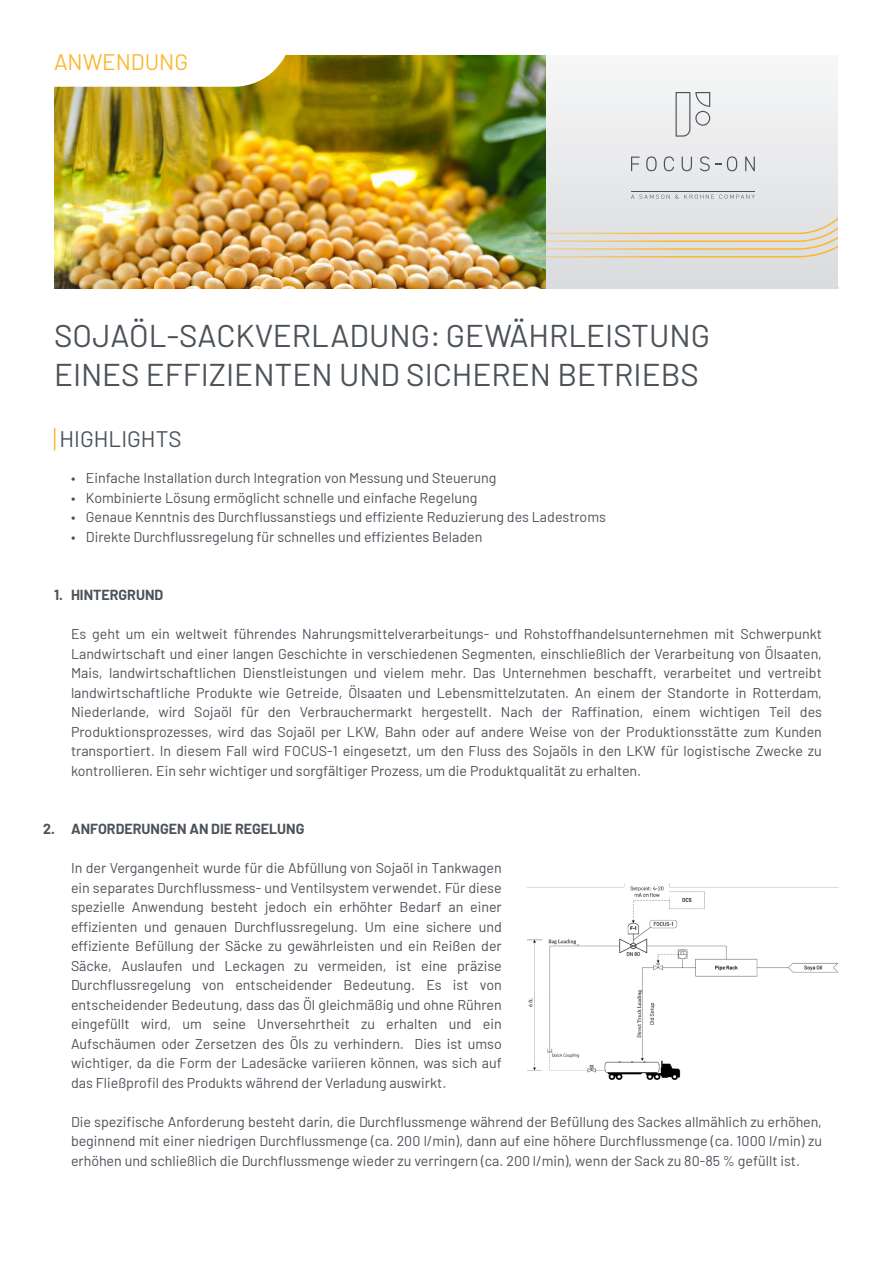
<style>
.page{position:relative;width:893px;height:1263px;background:#fff}
.page>*{position:absolute;margin:0;border:0;box-sizing:border-box;transform-origin:0 0}
.t1{font:31.5px/39px "Barlow";color:#4b5259}
.Highlights{font:22.5px "Barlow";color:#4b5259}
.Meta_Title{font:22.5px "Barlow";color:#fcb731}
.Floating_Text{font:14.25px/19.5px "Barlow";color:#4b5259;text-align:justify}
.Subline{font:700 14.25px "Barlow";color:#4b5259}
</style>
<div class="page">
<img style="left:54px;top:55px;width:493px;height:233px">
<div style="left:547px;top:54px;width:292px;height:234px;background:#dcdddf"></div>
<img style="left:327px;top:54px;width:304px;height:204px">
<svg style="left:631px;top:54px;width:207px;height:204px"></svg>
<svg style="left:54px;top:55px;width:238px;height:32px"></svg>
<svg style="left:54px;top:428px;width:1px;height:22px"></svg>
<img style="left:527px;top:884px;width:312px;height:196px">
<div style="left:838px;top:51px;width:55px;height:236px;background:#fff"></div>
<p class="Meta_Title" style="left:54px;top:45px;width:136px">ANWENDUNG</p>
<p class="t1" style="left:54px;top:313px;width:658px">SOJAÖL-SACKVERLADUNG: GEWÄHRLEISTUNG<br>EINES EFFIZIENTEN UND SICHEREN BETRIEBS</p>
<p class="Highlights" style="left:60px;top:423px;width:124px">HIGHLIGHTS</p>
<p class="Floating_Text" style="left:71px;top:467px;width:427px">• Einfache Installation durch Integration von Messung und Steuerung</p>
<p class="Floating_Text" style="left:71px;top:487px;width:408px">• Kombinierte Lösung ermöglicht schnelle und einfache Regelung</p>
<p class="Floating_Text" style="left:71px;top:506px;width:536px">• Genaue Kenntnis des Durchflussanstiegs und effiziente Reduzierung des Ladestroms</p>
<p class="Floating_Text" style="left:71px;top:526px;width:413px">• Direkte Durchflussregelung für schnelles und effizientes Beladen</p>
<p class="Subline" style="left:54px;top:584px;width:111px">1. HINTERGRUND</p>
<p class="Floating_Text" style="left:71px;top:623px;width:752px">Es geht um ein weltweit führendes Nahrungsmittelverarbeitungs- und Rohstoffhandelsunternehmen mit Schwerpunkt Landwirtschaft und einer langen Geschichte in verschiedenen Segmenten, einschließlich der Verarbeitung von Ölsaaten, Mais, landwirtschaftlichen Dienstleistungen und vielem mehr. Das Unternehmen beschafft, verarbeitet und vertreibt landwirtschaftliche Produkte wie Getreide, Ölsaaten und Lebensmittelzutaten. An einem der Standorte in Rotterdam, Niederlande, wird Sojaöl für den Verbrauchermarkt hergestellt. Nach der Raffination, einem wichtigen Teil des Produktionsprozesses, wird das Sojaöl per LKW, Bahn oder auf andere Weise von der Produktionsstätte zum Kunden transportiert. In diesem Fall wird FOCUS-1 eingesetzt, um den Fluss des Sojaöls in den LKW für logistische Zwecke zu kontrollieren. Ein sehr wichtiger und sorgfältiger Prozess, um die Produktqualität zu erhalten.</p>
<p class="Subline" style="left:43px;top:818px;width:13px">2.</p>
<p class="Subline" style="left:71px;top:818px;width:235px">ANFORDERUNGEN AN DIE REGELUNG</p>
<p class="Floating_Text" style="left:71px;top:857px;width:432px">In der Vergangenheit wurde für die Abfüllung von Sojaöl in Tankwagen ein separates Durchflussmess- und Ventilsystem verwendet. Für diese spezielle Anwendung besteht jedoch ein erhöhter Bedarf an einer effizienten und genauen Durchflussregelung. Um eine sichere und effiziente Befüllung der Säcke zu gewährleisten und ein Reißen der Säcke, Auslaufen und Leckagen zu vermeiden, ist eine präzise Durchflussregelung von entscheidender Bedeutung. Es ist von entscheidender Bedeutung, dass das Öl gleichmäßig und ohne Rühren eingefüllt wird, um seine Unversehrtheit zu erhalten und ein Aufschäumen oder Zersetzen des Öls zu verhindern. Dies ist umso wichtiger, da die Form der Ladesäcke variieren können, was sich auf das Fließprofil des Produkts während der Verladung auswirkt.</p>
<p class="Floating_Text" style="left:71px;top:1111px;width:752px">Die spezifische Anforderung besteht darin, die Durchflussmenge während der Befüllung des Sackes allmählich zu erhöhen, beginnend mit einer niedrigen Durchflussmenge (ca. 200 l/min), dann auf eine höhere Durchflussmenge (ca. 1000 l/min) zu erhöhen und schließlich die Durchflussmenge wieder zu verringern (ca. 200 l/min), wenn der Sack zu 80-85 % gefüllt ist.</p>
</div>
